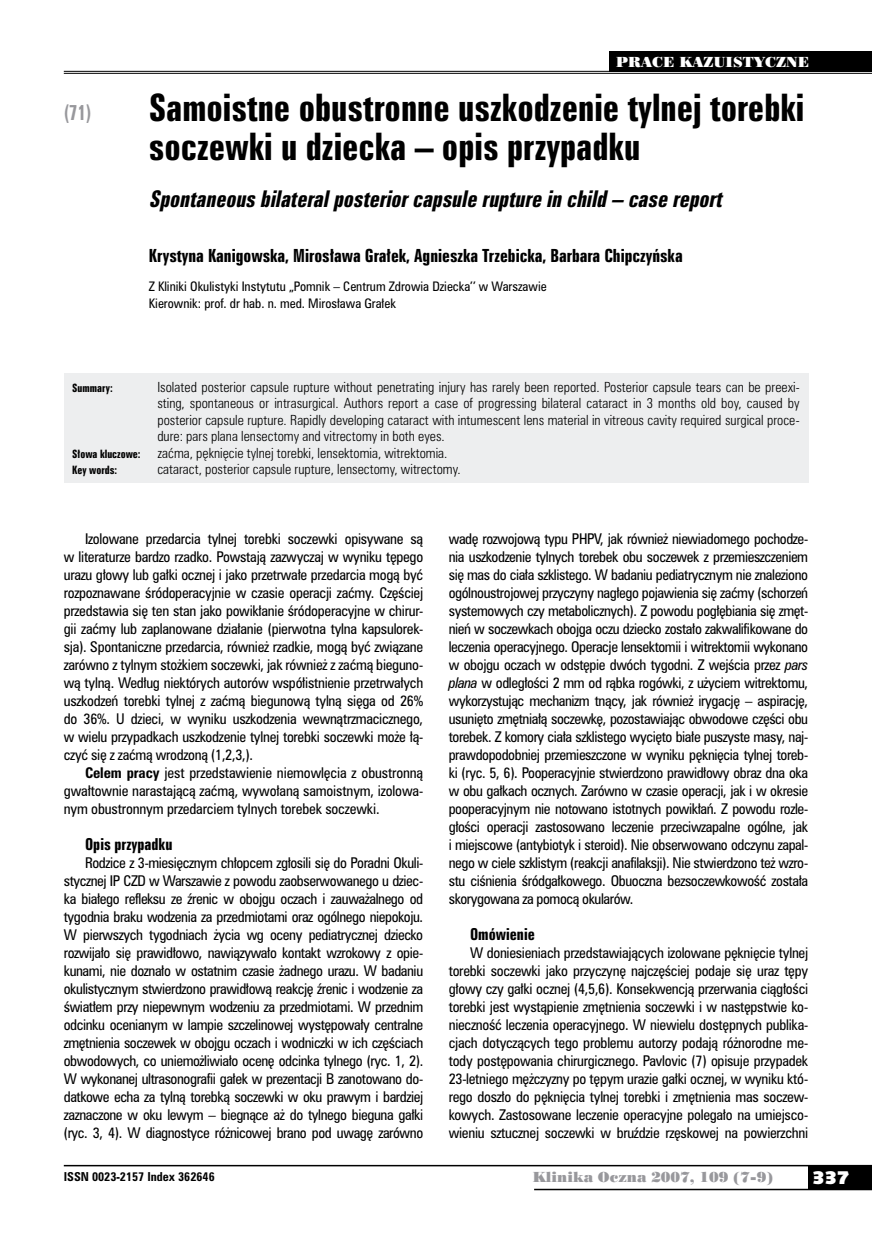
<style>
.page{position:relative;width:872px;height:1234px;background:#fff}
.page>*{position:absolute;margin:0;border:0;box-sizing:border-box;transform-origin:0 0}
.t1{font:34.5px/39px "Zurich Bd X Cn PL";color:#000}
.t2{font:italic 21px "Zurich Bd X Cn PL";color:#000}
.t3{font:19.5px "Zurich Bd X Cn PL";color:#98989c;scale:.9 1}
.t4{font:18px "Humanst 531 U Blk PL";color:#fff}
.t5{font:16.5px "Zurich Bd X Cn PL";color:#000}
.t6{font:15px "Zurich Bd X Cn PL";color:#000}
.t7{font:13.5px/18px "Zurich Cn PL";letter-spacing:-.02em;color:#000;text-align:justify}
.t8{font:13.5px "Poster Bodoni PL";color:#98989c}
.t9{font:13.5px "Poster Bodoni PL";color:#fff}
.t10{font:12.75px/16.5px "Zurich Lt Cn PL";color:#000;text-align:justify}
.t11{font:12px/16.5px "Zurich Cn PL";color:#000}
.t12{font:700 11.25px "Zurich Cn PL";color:#000}
.t13{font:10.5px "Zurich Bd X Cn PL";color:#000}
.s1{font-weight:700}
.s2{font-style:italic}
</style>
<div class="page">
<div style="left:808px;top:1165px;width:64px;height:24px;background:#000"></div>
<hr style="left:64px;top:1164px;width:808px;height:2px;background:#000">
<hr style="left:534px;top:1188px;width:338px;height:1px;background:#000">
<div style="left:64px;top:373px;width:744px;height:109px;background:#edeeef"></div>
<hr style="left:64px;top:71px;width:808px;height:1px;background:#000">
<hr style="left:64px;top:73px;width:808px;height:1px;background:#000">
<div style="left:609px;top:51px;width:263px;height:21px;background:#000"></div>
<h3 class="t3" style="left:64px;top:100px;width:32px">(71)</h3>
<p class="t9" style="left:616px;top:53px;width:195px">PRACE KAZUISTYCZNE</p>
<h1 class="t1" style="left:149px;top:88px;width:657px">Samoistne obustronne uszkodzenie tylnej torebki soczewki u dziecka – opis przypadku</h1>
<h2 class="t2" style="left:149px;top:185px;width:579px">Spontaneousbilateralposteriorcapsule rupture in child– case report</h2>
<p class="t5" style="left:149px;top:245px;width:535px">Krystyna Kanigowska, Mirosława Grałek, Agnieszka Trzebicka, Barbara Chipczyńska</p>
<p class="t11" style="left:149px;top:278px;width:399px">Z Kliniki Okulistyki Instytutu „Pomnik – Centrum Zdrowia Dziecka’’ w Warszawie<br>Kierownik: prof. dr hab. n. med. Mirosława Grałek</p>
<p class="t13" style="left:72px;top:380px;width:42px">Summary:</p>
<p class="t10" style="left:157px;top:378px;width:644px">Isolated posterior capsule rupture without penetrating injury has rarely been reported. Posterior capsule tears can be preexi&shy;sting, spontaneous or intrasurgical. Authors report a case of progressing bilateral cataract in 3 months old boy, caused by posterior capsule rupture. Rapidly developing cataract with intumescent lens material in vitreous cavity required surgical proce&shy;dure: pars plana lensectomy and vitrectomy in both eyes.</p>
<p class="t13" style="left:72px;top:446px;width:70px">Słowa kluczowe:</p>
<p class="t10" style="left:157px;top:444px;width:292px">zaćma, pęknięcie tylnej torebki, lensektomia, witrektomia.</p>
<p class="t13" style="left:72px;top:463px;width:46px">Key words:</p>
<p class="t10" style="left:157px;top:460px;width:305px">cataract, posterior capsule rupture, lensectomy, witrectomy.</p>
<p class="t7" style="left:64px;top:529px;width:361px;text-indent:21px">Izolowane przedarcia tylnej torebki soczewki opisywane są w literaturze bardzo rzadko. Powstają zazwyczaj w wyniku tępego urazu głowy lub gałki ocznej i jako przetrwałe przedarcia mogą być rozpoznawane śródoperacyjnie w czasie operacji zaćmy. Częściej przedstawia się ten stan jako powikłanie śródoperacyjne w chirur&shy;gii zaćmy lub zaplanowane działanie (pierwotna tylna kapsulorek&shy;sja). Spontaniczne przedarcia, również rzadkie, mogą być związane zarówno z tylnym stożkiem soczewki, jak również z zaćmą bieguno&shy;wą tylną. Według niektórych autorów współistnienie przetrwałych uszkodzeń torebki tylnej z zaćmą biegunową tylną sięga od 26% do 36%. U dzieci, w wyniku uszkodzenia wewnątrzmacicznego, w wielu przypadkach uszkodzenie tylnej torebki soczewki może łą&shy;czyć się z zaćmą wrodzoną (1,2,3,).</p>
<p class="t7" style="left:64px;top:763px;width:361px;text-indent:21px"><span class="s1">Celem pracy</span> jest przedstawienie niemowlęcia z obustronną gwałtownie narastającą zaćmą, wywołaną samoistnym, izolowa&shy;nym obustronnym przedarciem tylnych torebek soczewki.</p>
<p class="t6" style="left:85px;top:834px;width:89px">Opis przypadku</p>
<p class="t7" style="left:64px;top:853px;width:361px;text-indent:21px">Rodzice z 3-miesięcznym chłopcem zgłosili się do Poradni Okuli&shy;stycznej IP CZD w Warszawie z powodu zaobserwowanego u dziec&shy;ka białego refleksu ze źrenic w obojgu oczach i zauważalnego od tygodnia braku wodzenia za przedmiotami oraz ogólnego niepokoju.<br>W pierwszych tygodniach życia wg oceny pediatrycznej dziecko rozwijało się prawidłowo, nawiązywało kontakt wzrokowy z opie&shy;kunami, nie doznało w ostatnim czasie żadnego urazu. W badaniu okulistycznym stwierdzono prawidłową reakcję źrenic i wodzenie za światłem przy niepewnym wodzeniu za przedmiotami. W przednim odcinku ocenianym w lampie szczelinowej występowały centralne zmętnienia soczewek w obojgu oczach i wodniczki w ich częściach obwodowych, co uniemożliwiało ocenę odcinka tylnego (ryc. 1, 2).<br>W wykonanej ultrasonografii gałek w prezentacji B zanotowano do&shy;datkowe echa za tylną torebką soczewki w oku prawym i bardziej zaznaczone w oku lewym – biegnące aż do tylnego bieguna gałki (ryc. 3, 4). W diagnostyce różnicowej brano pod uwagę zarówno</p>
<p class="t7" style="left:449px;top:529px;width:361px">wadę rozwojową typu PHPV, jak również niewiadomego pochodze&shy;nia uszkodzenie tylnych torebek obu soczewek z przemieszczeniem się mas do ciała szklistego. W badaniu pediatrycznym nie znaleziono ogólnoustrojowej przyczyny nagłego pojawienia się zaćmy (schorzeń systemowych czy metabolicznych). Z powodu pogłębiania się zmęt&shy;nień w soczewkach obojga oczu dziecko zostało zakwalifikowane do leczenia operacyjnego. Operacje lensektomii i witrektomii wykonano w obojgu oczach w odstępie dwóch tygodni. Z wejścia przez <span class="s2">pars plana</span> w odległości 2 mm od rąbka rogówki, z użyciem witrektomu, wykorzystując mechanizm tnący, jak również irygację – aspirację, usunięto zmętniałą soczewkę, pozostawiając obwodowe części obu torebek. Z komory ciała szklistego wycięto białe puszyste masy, naj&shy;prawdopodobniej przemieszczone w wyniku pęknięcia tylnej toreb&shy;ki (ryc. 5, 6). Pooperacyjnie stwierdzono prawidłowy obraz dna oka w obu gałkach ocznych. Zarówno w czasie operacji, jak i w okresie pooperacyjnym nie notowano istotnych powikłań. Z powodu rozle&shy;głości operacji zastosowano leczenie przeciwzapalne ogólne, jak i miejscowe (antybiotyk i steroid). Nie obserwowano odczynu zapal&shy;nego w ciele szklistym (reakcji anafilaksji). Nie stwierdzono też wzro&shy;stu ciśnienia śródgałkowego. Obuoczna bezsoczewkowość została skorygowana za pomocą okularów.</p>
<p class="t6" style="left:470px;top:924px;width:66px">Omówienie</p>
<p class="t7" style="left:449px;top:943px;width:361px;text-indent:21px">W doniesieniach przedstawiających izolowane pęknięcie tylnej torebki soczewki jako przyczynę najczęściej podaje się uraz tępy głowy czy gałki ocznej (4,5,6). Konsekwencją przerwania ciągłości torebki jest wystąpienie zmętnienia soczewki i w następstwie ko&shy;nieczność leczenia operacyjnego. W niewielu dostępnych publika&shy;cjach dotyczących tego problemu autorzy podają różnorodne me&shy;tody postępowania chirurgicznego. Pavlovic (7) opisuje przypadek 23-letniego mężczyzny po tępym urazie gałki ocznej, w wyniku któ&shy;rego doszło do pęknięcia tylnej torebki i zmętnienia mas soczew&shy;kowych. Zastosowane leczenie operacyjne polegało na umiejsco&shy;wieniu sztucznej soczewki w bruździe rzęskowej na powierzchni</p>
<p class="t12" style="left:64px;top:1168px;width:152px">ISSN 0023-2157 Index 362646</p>
<p class="t8" style="left:532px;top:1168px;width:242px">Klinika Oczna 2007, 109 (7-9)</p>
<h3 class="t4" style="left:812px;top:1165px;width:38px">337</h3>
</div>
